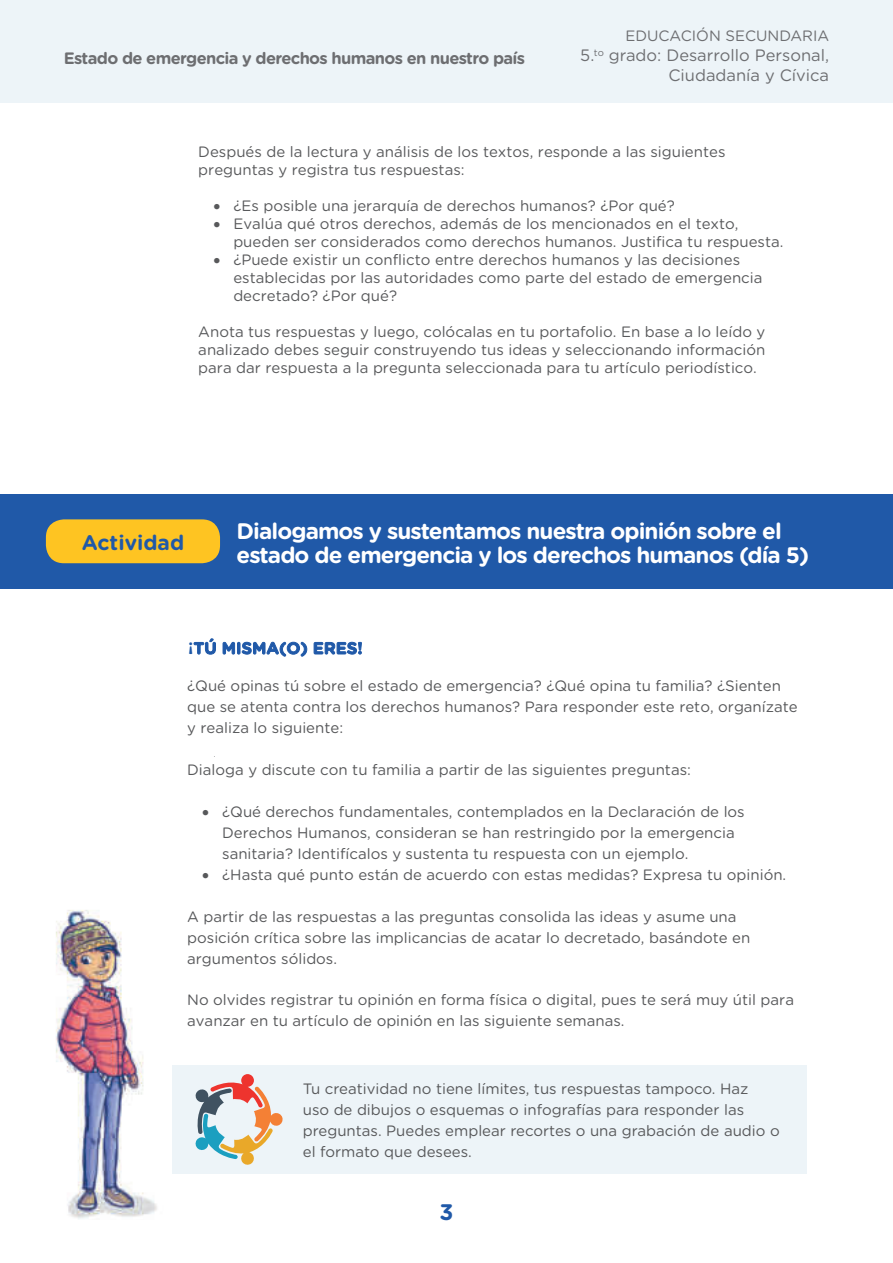
<style>
.page{position:relative;width:893px;height:1263px;background:#fff}
.page>*{position:absolute;margin:0;border:0;box-sizing:border-box;transform-origin:0 0}
.t1{font:700 22.5px/24px "Gotham Rounded";letter-spacing:-.04em;color:#fff}
.t2{font:700 22.5px "Gotham Rounded";color:#2059a8}
.t3{font:700 21px "Gotham Rounded";color:#2059a8}
.t4{font:700 16.5px "Gotham Rounded";letter-spacing:-.04em;color:#6d6e71}
.t5{font:16.5px/19.8px "Gotham Rounded";color:#6d6e71;text-align:right}
.t6{font:700 16.5px "Gotham Rounded";color:#2059a8}
.t7{font:15px/21px "Gotham Rounded";color:#57585a}
.t8{font:15px/18px "Gotham Rounded";color:#58595b}
.t9{font:15px "Gotham Rounded";color:#6d6e71}
</style>
<div class="page">
<div style="left:0;top:0;width:893px;height:102px;background:#edf4f8"></div>
<img style="left:56px;top:910px;width:101px;height:309px">
<div style="left:0;top:494px;width:893px;height:95px;background:#2059a8"></div>
<div style="left:46px;top:519px;width:174px;height:44px;background:#fec422;border-radius:18px"></div>
<div style="left:172px;top:1065px;width:635px;height:108px;background:#edf4f8"></div>
<svg style="left:195px;top:1074px;width:88px;height:91px"></svg>
<p class="t4" style="left:64px;top:49px;width:463px">Estado de emergencia y derechos humanos en nuestro país</p>
<p class="t9" style="left:625px;top:28px;width:205px">EDUCACIÓN SECUNDARIA</p>
<p class="t5" style="left:580px;top:45px;width:250px">5.<sup>to</sup> grado: Desarrollo Personal,<br>Ciudadanía y Cívica</p>
<p class="t8" style="left:198px;top:142px;width:529px">Después de la lectura y análisis de los textos, responde a las siguientes preguntas y registra tus respuestas:</p>
<p class="t8" style="left:213px;top:196px;width:463px">• ¿Es posible una jerarquía de derechos humanos? ¿Por qué?</p>
<p class="t8" style="left:233px;top:214px;width:552px;text-indent:-20px">• Evalúa qué otros derechos, además de los mencionados en el texto, pueden ser considerados como derechos humanos. Justifica tu respuesta.</p>
<p class="t8" style="left:233px;top:250px;width:531px;text-indent:-20px">• ¿Puede existir un conflicto entre derechos humanos y las decisiones establecidas por las autoridades como parte del estado de emergencia decretado? ¿Por qué?</p>
<p class="t8" style="left:198px;top:322px;width:569px;text-align:justify">Anota tus respuestas y luego, colócalas en tu portafolio. En base a lo leído y analizado debes seguir construyendo tus ideas y seleccionando información para dar respuesta a la pregunta seleccionada para tu artículo periodístico.</p>
<h2 class="t3" style="left:82px;top:530px;width:104px">Actividad</h2>
<h1 class="t1" style="left:236px;top:519px;width:574px">Dialogamos y sustentamos nuestra opinión sobre el estado de emergencia y los derechos humanos (día 5)</h1>
<p class="t6" style="left:188px;top:639px;width:176px">¡TÚ MISMA(O) ERES!</p>
<p class="t7" style="left:187px;top:675px;width:612px">¿Qué opinas tú sobre el estado de emergencia? ¿Qué opina tu familia? ¿Sienten que se atenta contra los derechos humanos? Para responder este reto, organízate y realiza lo siguiente:</p>
<p class="t7" style="left:187px;top:759px;width:505px">Dialoga y discute con tu familia a partir de las siguientes preguntas:</p>
<p class="t7" style="left:222px;top:801px;width:524px;text-indent:-20px">• ¿Qué derechos fundamentales, contemplados en la Declaración de los<br>Derechos Humanos, consideran se han restringido por la emergencia sanitaria? Identifícalos y sustenta tu respuesta con un ejemplo.</p>
<p class="t7" style="left:202px;top:864px;width:586px">• ¿Hasta qué punto están de acuerdo con estas medidas? Expresa tu opinión.</p>
<p class="t7" style="left:187px;top:906px;width:565px">A partir de las respuestas a las preguntas consolida las ideas y asume una posición crítica sobre las implicancias de acatar lo decretado, basándote en argumentos sólidos.</p>
<p class="t7" style="left:187px;top:989px;width:608px">No olvides registrar tu opinión en forma física o digital, pues te será muy útil para avanzar en tu artículo de opinión en las siguiente semanas.</p>
<p class="t7" style="left:303px;top:1078px;width:478px">Tu creatividad no tiene límites, tus respuestas tampoco. Haz<br>uso de dibujos o esquemas o infografías para responder las preguntas. Puedes emplear recortes o una grabación de audio o el formato que desees.</p>
<h1 class="t2" style="left:439px;top:1199px;width:15px">3</h1>
</div>
